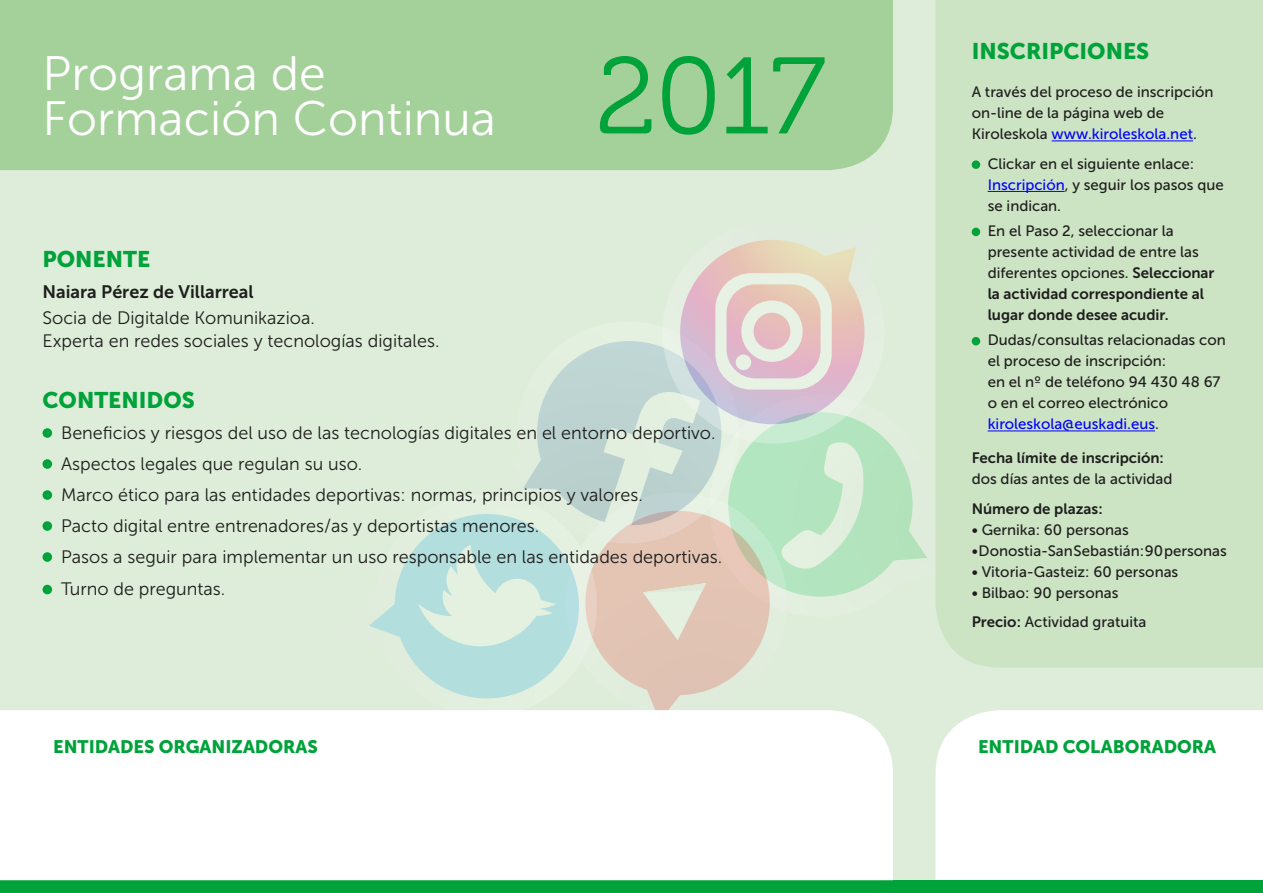
<style>
.page{position:relative;width:1263px;height:893px;background:#fff}
.page>*{position:absolute;margin:0;border:0;box-sizing:border-box;transform-origin:0 0}
.t1{font:108.3px "Museo 300";color:#00a23a}
.t2{font:48.15px/45px "Museo Sans 300";color:#fff}
.t3{font:22.5px "Museo Sans 900";color:#00a23a}
.t4{font:18px/31.3px "Museo Sans 300";color:#1d1d1b}
.t5{font:18px "Museo Sans 900";color:#00a23a}
.t6{font:18px "Museo Sans 700";color:#1d1d1b}
.t7{font:15px/21px "Museo Sans 500";color:#1d1d1b}
.t8{font:15px/21px "Museo Sans 700";color:#1d1d1b}
.s1{color:#00f}
.s2{font-family:"Museo Sans 700"}
</style>
<div class="page">
<div style="left:0;top:0;width:1263px;height:880px;background:#deedd9"></div>
<svg style="left:369px;top:240px;width:558px;height:470px"></svg>
<div style="left:0;top:0;width:893px;height:170px;background:#a4d09a"></div>
<div style="left:936px;top:0;width:327px;height:668px;background:#cce3c4"></div>
<hr style="left:1051px;top:141px;width:142px;height:1px;background:#00f">
<hr style="left:988px;top:191px;width:77px;height:1px;background:#00f">
<hr style="left:988px;top:431px;width:167px;height:1px;background:#00f">
<div style="left:972px;top:160px;width:8px;height:9px;background:#00a23a;border-radius:50%"></div>
<div style="left:972px;top:228px;width:8px;height:8px;background:#00a23a;border-radius:50%"></div>
<div style="left:972px;top:337px;width:8px;height:8px;background:#00a23a;border-radius:50%"></div>
<div style="left:935px;top:710px;width:328px;height:170px;background:#fff"></div>
<div style="left:0;top:880px;width:1263px;height:13px;background:#00a23a"></div>
<div style="left:0;top:710px;width:893px;height:170px;background:#fff"></div>
<div style="left:43px;top:428px;width:9px;height:10px;background:#00a23a;border-radius:50%"></div>
<div style="left:43px;top:459px;width:9px;height:10px;background:#00a23a;border-radius:50%"></div>
<div style="left:43px;top:490px;width:9px;height:10px;background:#00a23a;border-radius:50%"></div>
<div style="left:43px;top:521px;width:9px;height:10px;background:#00a23a;border-radius:50%"></div>
<div style="left:43px;top:552px;width:9px;height:10px;background:#00a23a;border-radius:50%"></div>
<div style="left:43px;top:585px;width:9px;height:9px;background:#00a23a;border-radius:50%"></div>
<h2 class="t2" style="left:43px;top:51px;width:455px">Programa de<br>Formación Continua</h2>
<h1 class="t1" style="left:595px;top:38px;width:231px">2017</h1>
<h3 class="t3" style="left:43px;top:246px;width:109px">PONENTE</h3>
<p class="t6" style="left:43px;top:281px;width:213px">Naiara Pérez de Villarreal</p>
<p class="t4" style="left:43px;top:307px;width:398px;line-height:22.5px">Socia de Digitalde Komunikazioa.<br>Experta en redes sociales y tecnologías digitales.</p>
<h3 class="t3" style="left:43px;top:387px;width:154px">CONTENIDOS</h3>
<p class="t4" style="left:61px;top:417px;width:663px">Beneficios y riesgos del uso de las tecnologías digitales en el entorno deportivo.<br>Aspectos legales que regulan su uso.<br>Marco ético para las entidades deportivas: normas, principios y valores.<br>Pacto digital entre entrenadores/as y deportistas menores.<br>Pasos a seguir para implementar un uso responsable en las entidades deportivas.<br>Turno de preguntas.</p>
<p class="t5" style="left:53px;top:736px;width:266px">ENTIDADES ORGANIZADORAS</p>
<h3 class="t3" style="left:972px;top:39px;width:179px">INSCRIPCIONES</h3>
<p class="t7" style="left:972px;top:82px;width:243px">A través del proceso de inscripción on-line de la página web de<br>Kiroleskola <span class="s1">www.kiroleskola.net</span>.</p>
<p class="t7" style="left:988px;top:153px;width:238px">Clickar en el siguiente enlace:<br><span class="s1">Inscripción</span>, y seguir los pasos que se indican.</p>
<p class="t7" style="left:988px;top:221px;width:228px">En el Paso 2, seleccionar la presente actividad de entre las diferentes opciones. <span class="s2">Seleccionar</span></p>
<p class="t8" style="left:988px;top:283px;width:218px">la actividad correspondiente al lugar donde desee acudir.</p>
<p class="t7" style="left:988px;top:330px;width:240px">Dudas/consultas relacionadas con el proceso de inscripción:<br>en el nº de teléfono 94 430 48 67 o en el correo electrónico <span class="s1">kiroleskola@euskadi.eus</span>.</p>
<p class="t8" style="left:972px;top:447px;width:194px">Fecha límite de inscripción:</p>
<p class="t7" style="left:972px;top:469px;width:202px">dos días antes de la actividad</p>
<p class="t8" style="left:972px;top:498px;width:132px">Número de plazas:</p>
<p class="t7" style="left:972px;top:519px;width:159px">• Gernika: 60 personas</p>
<p class="t7" style="left:972px;top:540px;width:257px">• Donostia-San Sebastián: 90 personas</p>
<p class="t7" style="left:972px;top:561px;width:208px">• Vitoria-Gasteiz: 60 personas</p>
<p class="t7" style="left:972px;top:578px;width:176px;line-height:29.5px">• Bilbao: 90 personas<br><span class="s2">Precio:</span> Actividad gratuita</p>
<p class="t5" style="left:978px;top:736px;width:239px">ENTIDAD COLABORADORA</p>
</div>
